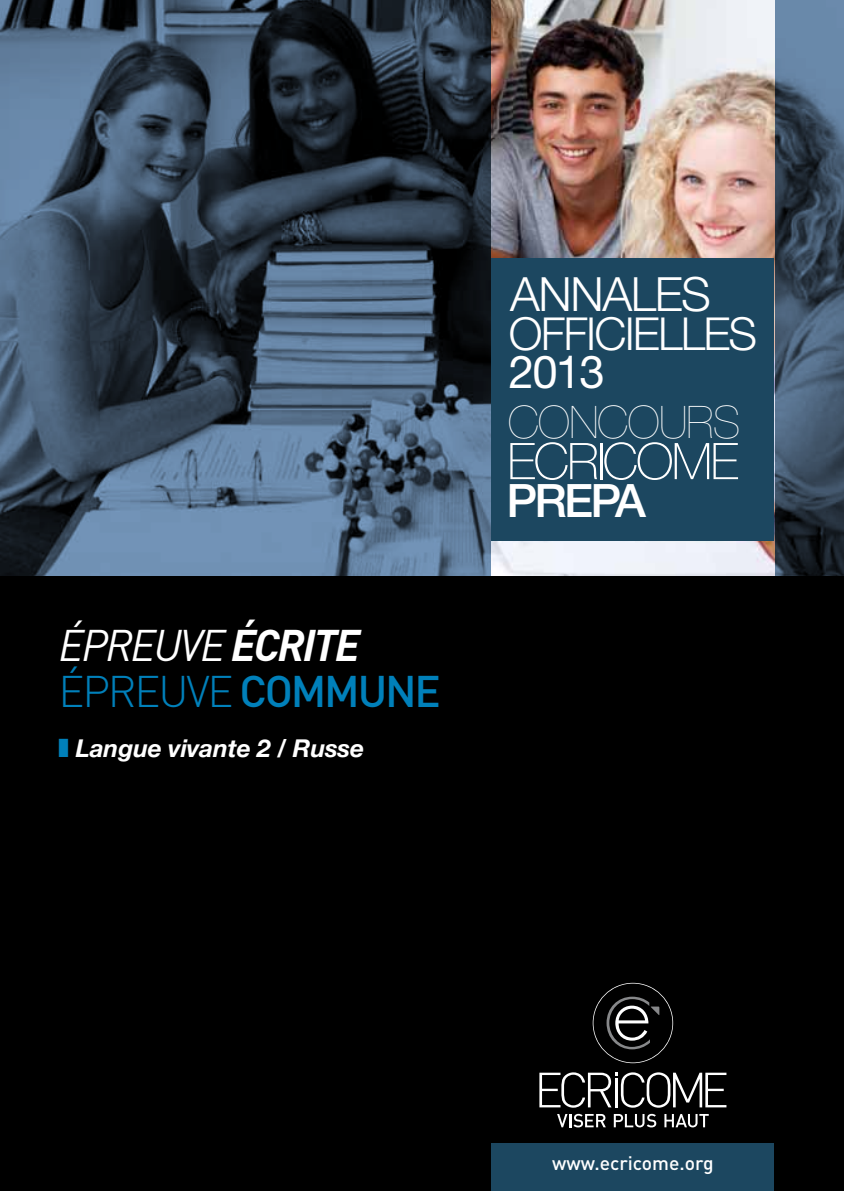
<style>
.page{position:relative;width:844px;height:1191px;background:#fff}
.page>*{position:absolute;margin:0;border:0;box-sizing:border-box;transform-origin:0 0}
.t1{font:100 50.57px "Helvetica Neue LT Std";letter-spacing:-.04em;color:#fff}
.t2{font:300 47.25px "Helvetica Neue LT Std";letter-spacing:-.03em;color:#fff}
.t3{font:500 46.02px "Helvetica Neue LT Std";letter-spacing:-.06em;color:#fff}
.t4{font:300 45.5px "Helvetica Neue LT Std";letter-spacing:-.04em;color:#fff}
.t5{font:45.5px "Helvetica Neue LT Std";color:#fff}
.t6{font:200 44.98px "Helvetica Neue LT Std";letter-spacing:-.02em;color:#fff}
.t7{font:italic 43.75px/45.5px "DINOT";letter-spacing:-.05em;color:#fff}
.t8{font:italic 700 24.5px "Helvetica Neue";letter-spacing:-.01em;color:#fff}
.t9{font:500 19.25px "DINOT";color:#fff}
.s1{font-weight:700}
.s2{font-weight:300;font-style:normal;color:#0080ba}
.s3{font-weight:500;font-style:normal;color:#0080ba}
</style>
<div class="page">
<svg style="left:0;top:0;width:843px;height:577px;background:#3e5064"></svg>
<img style="left:491px;top:0;width:283px;height:577px">
<div style="left:0;top:577px;width:843px;height:614px;background:#000"></div>
<svg style="left:557px;top:1113px;width:48px;height:14px"></svg>
<svg style="left:613px;top:1113px;width:43px;height:14px"></svg>
<svg style="left:664px;top:1114px;width:44px;height:13px"></svg>
<svg style="left:592px;top:982px;width:81px;height:81px"></svg>
<svg style="left:539px;top:1072px;width:187px;height:35px"></svg>
<hr style="left:614px;top:1077px;width:3px;height:30px;background:#fff">
<div style="left:491px;top:1143px;width:283px;height:48px;background:#1c4760"></div>
<div style="left:491px;top:258px;width:283px;height:282px;background:#1c4760"></div>
<p class="t7" style="left:58px;top:621px;width:384px">ÉPREUVE <span class="s1">ÉCRITE<br></span><span class="s2">ÉPREUVE</span> <span class="s3">COMMUNE</span></p>
<p class="t8" style="left:76px;top:733px;width:289px">Langue vivante 2 / Russe</p>
<p class="t2" style="left:510px;top:265px;width:202px">ANNALES</p>
<p class="t4" style="left:509px;top:306px;width:250px">OFFICIELLES</p>
<p class="t5" style="left:509px;top:345px;width:97px">2013</p>
<p class="t6" style="left:508px;top:396px;width:234px">CONCOURS</p>
<p class="t1" style="left:507px;top:432px;width:233px">ECRICOME</p>
<p class="t3" style="left:506px;top:473px;width:141px">PREPA</p>
<p class="t9" style="left:552px;top:1149px;width:163px">www.ecricome.org</p>
</div>
